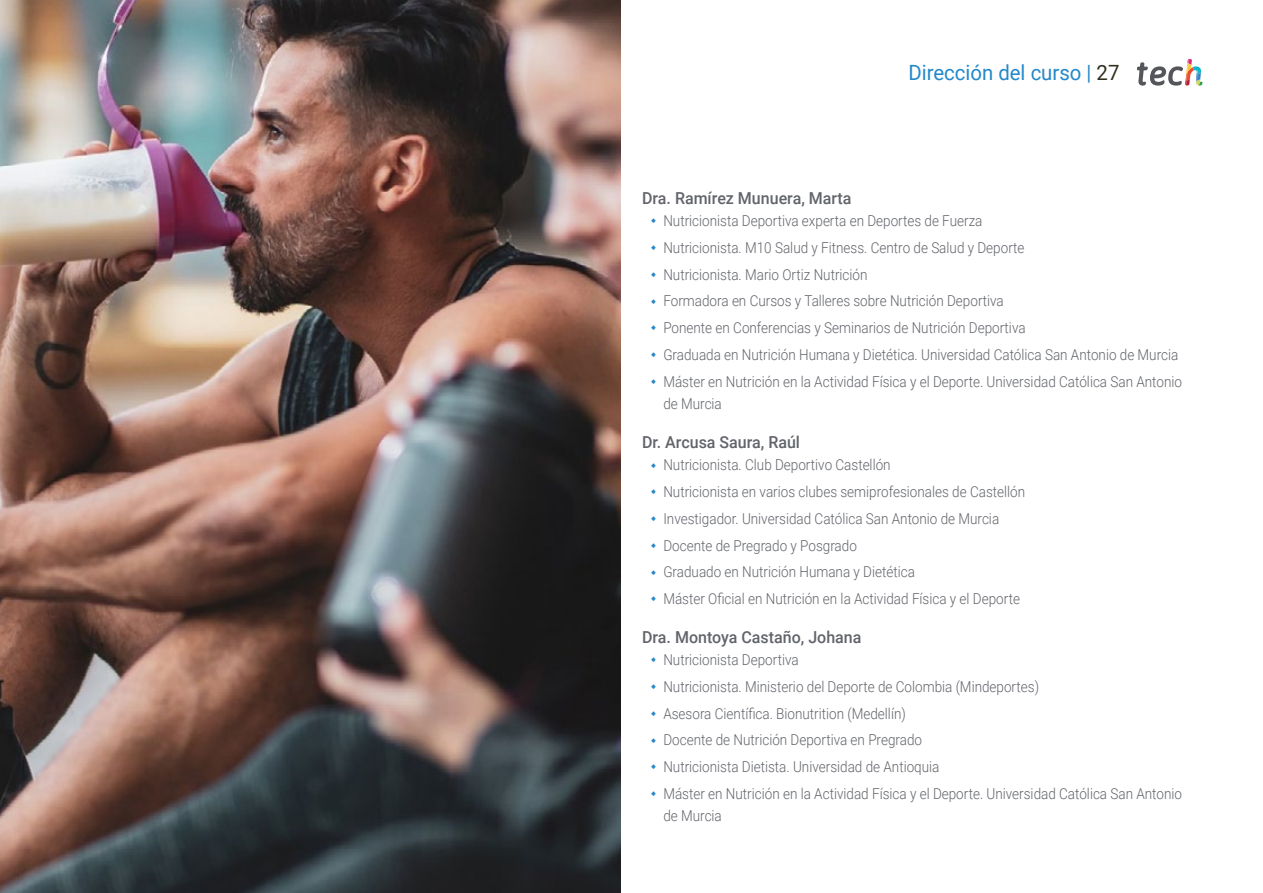
<style>
.page{position:relative;width:1263px;height:893px;background:#fff}
.page>*{position:absolute;margin:0;border:0;box-sizing:border-box;transform-origin:0 0}
.t1{font:21px "Roboto";color:#2488c9}
.t2{font:500 16.5px "Roboto";color:#61646a}
.t3{font:300 15px/26.7px "Roboto";color:#61646a;scale:.9 1}
.s1{color:#312e20}
</style>
<div class="page">
<img style="left:0;top:0;width:621px;height:893px">
<svg style="left:1137px;top:59px;width:65px;height:27px"></svg>
<h1 class="t1" style="left:908px;top:57px;width:213px">Dirección del curso | <span class="s1">27</span></h1>
<p class="t2" style="left:642px;top:186px;width:211px">Dra. Ramírez Munuera, Marta</p>
<p class="t3" style="left:663px;top:207px;width:578px">Nutricionista Deportiva experta en Deportes de Fuerza<br>Nutricionista. M10 Salud y Fitness. Centro de Salud y Deporte<br>Nutricionista. Mario Ortiz Nutrición<br>Formadora en Cursos y Talleres sobre Nutrición Deportiva<br>Ponente en Conferencias y Seminarios de Nutrición Deportiva<br>Graduada en Nutrición Humana y Dietética. Universidad Católica San Antonio de Murcia Máster en Nutrición en la Actividad Física y el Deporte. Universidad Católica San Antonio</p>
<p class="t3" style="left:663px;top:390px;width:66px">de Murcia</p>
<p class="t2" style="left:642px;top:430px;width:159px">Dr. Arcusa Saura, Raúl</p>
<p class="t3" style="left:663px;top:451px;width:403px">Nutricionista. Club Deportivo Castellón<br>Nutricionista en varios clubes semiprofesionales de Castellón Investigador. Universidad Católica San Antonio de Murcia Docente de Pregrado y Posgrado<br>Graduado en Nutrición Humana y Dietética<br>Máster Oficial en Nutrición en la Actividad Física y el Deporte</p>
<p class="t2" style="left:642px;top:625px;width:221px">Dra. Montoya Castaño, Johana</p>
<p class="t3" style="left:663px;top:646px;width:578px">Nutricionista Deportiva<br>Nutricionista. Ministerio del Deporte de Colombia (Mindeportes)<br>Asesora Científica. Bionutrition (Medellín)<br>Docente de Nutrición Deportiva en Pregrado<br>Nutricionista Dietista. Universidad de Antioquia<br>Máster en Nutrición en la Actividad Física y el Deporte. Universidad Católica San Antonio</p>
<p class="t3" style="left:663px;top:802px;width:66px">de Murcia</p>
</div>
